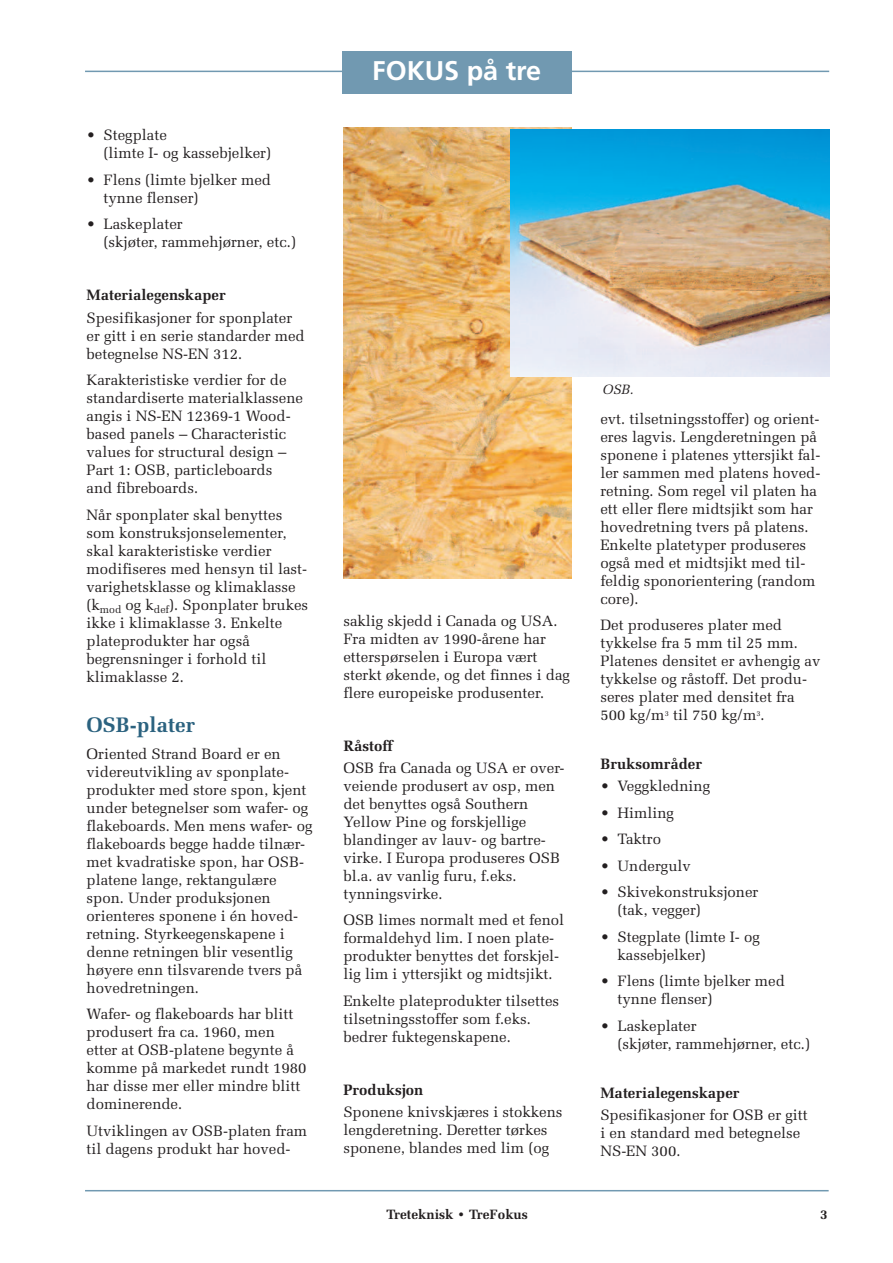
<style>
.page{position:relative;width:893px;height:1263px;background:#fff}
.page>*{position:absolute;margin:0;border:0;box-sizing:border-box;transform-origin:0 0}
.t1{font:700 27px "Frutiger";color:#fff}
.t2{font:700 21px "Melior";color:#2b627f}
.t3{font:15px/18px "Melior";color:#231f20}
.t4{font:700 15px "Melior";color:#231f20}
.t5{font:700 13.5px "Melior";color:#231f20}
.t6{font:italic 13.5px "Melior";color:#231f20}
</style>
<div class="page">
<hr style="left:85px;top:1190px;width:744px;height:1px;background:#7199b1">
<hr style="left:85px;top:71px;width:744px;height:1px;background:#7199b1">
<img style="left:343px;top:128px;width:228px;height:450px">
<img style="left:510px;top:130px;width:319px;height:247px">
<div style="left:342px;top:51px;width:229px;height:43px;background:#7199b1"></div>
<p class="t3" style="left:104px;top:126px;width:169px;text-indent:-17px">• Stegplate<br>(limte I- og kassebjelker)</p>
<p class="t3" style="left:104px;top:171px;width:169px;text-indent:-17px">• Flens (limte bjelker med tynne flenser)</p>
<p class="t3" style="left:104px;top:215px;width:194px;text-indent:-17px">• Laskeplater<br>(skjøter, rammehjørner, etc.)</p>
<p class="t4" style="left:87px;top:286px;width:141px">Materialegenskaper</p>
<p class="t3" style="left:87px;top:308px;width:220px">Spesifikasjoner for sponplater er gitt i en serie standarder med betegnelse NS-EN 312.</p>
<p class="t3" style="left:87px;top:371px;width:218px">Karakteristiske verdier for de standardiserte materialklassene angis i NS-EN 12369-1 Wood&shy;based panels – Characteristic values for structural design –<br>Part 1: OSB, particleboards<br>and fibreboards.</p>
<p class="t3" style="left:87px;top:505px;width:223px">Når sponplater skal benyttes som konstruksjonselementer, skal karakteristiske verdier modifiseres med hensyn til last&shy;varighetsklasse og klimaklasse (k<sub>mod</sub> og k<sub>def</sub>). Sponplater brukes ikke i klimaklasse 3. Enkelte plateprodukter har også begrensninger i forhold til klimaklasse 2.</p>
<h2 class="t2" style="left:87px;top:712px;width:110px">OSB-plater</h2>
<p class="t3" style="left:87px;top:744px;width:228px">Oriented Strand Board er en videreutvikling av sponplate&shy;produkter med store spon, kjent under betegnelser som wafer- og flakeboards. Men mens wafer- og flakeboards begge hadde tilnær&shy;met kvadratiske spon, har OSB&shy;platene lange, rektangulære spon. Under produksjonen orienteres sponene i én hoved&shy;retning. Styrkeegenskapene i denne retningen blir vesentlig høyere enn tilsvarende tvers på hovedretningen.</p>
<p class="t3" style="left:87px;top:1005px;width:222px">Wafer- og flakeboards har blitt produsert fra ca. 1960, men etter at OSB-platene begynte å komme på markedet rundt 1980 har disse mer eller mindre blitt dominerende.</p>
<p class="t3" style="left:86px;top:1121px;width:222px">Utviklingen av OSB-platen fram til dagens produkt har hoved-</p>
<h1 class="t1" style="left:372px;top:59px;width:171px">FOKUS på tre</h1>
<p class="t3" style="left:343px;top:611px;width:228px">saklig skjedd i Canada og USA.<br>Fra midten av 1990-årene har etterspørselen i Europa vært sterkt økende, og det finnes i dag flere europeiske produsenter.</p>
<p class="t4" style="left:343px;top:736px;width:51px">Råstoff</p>
<p class="t3" style="left:343px;top:759px;width:223px">OSB fra Canada og USA er over&shy;veiende produsert av osp, men det benyttes også Southern<br>Yellow Pine og forskjellige blandinger av lauv- og bartre&shy;virke. I Europa produseres OSB bl.a. av vanlig furu, f.eks. tynningsvirke.</p>
<p class="t3" style="left:343px;top:911px;width:222px">OSB limes normalt med et fenol formaldehyd lim. I noen plate&shy;produkter benyttes det forskjel&shy;lig lim i yttersjikt og midtsjikt.</p>
<p class="t3" style="left:343px;top:992px;width:217px">Enkelte plateprodukter tilsettes tilsetningsstoffer som f.eks. bedrer fuktegenskapene.</p>
<p class="t4" style="left:343px;top:1081px;width:81px">Produksjon</p>
<p class="t3" style="left:343px;top:1103px;width:221px">Sponene knivskjæres i stokkens lengderetning. Deretter tørkes sponene, blandes med lim (og</p>
<p class="t6" style="left:602px;top:381px;width:33px">OSB.</p>
<p class="t3" style="left:600px;top:410px;width:221px">evt. tilsetningsstoffer) og orient&shy;eres lagvis. Lengderetningen på sponene i platenes yttersjikt fal&shy;ler sammen med platens hoved&shy;retning. Som regel vil platen ha ett eller flere midtsjikt som har hovedretning tvers på platens.<br>Enkelte platetyper produseres også med et midtsjikt med til&shy;feldig sponorientering (random core).</p>
<p class="t3" style="left:600px;top:616px;width:221px">Det produseres plater med tykkelse fra 5 mm til 25 mm.<br>Platenes densitet er avhengig av tykkelse og råstoff. Det produ&shy;seres plater med densitet fra<br>500 kg/m<sup>3</sup> til 750 kg/m<sup>3</sup>.</p>
<p class="t4" style="left:600px;top:755px;width:103px">Bruksområder</p>
<p class="t3" style="left:600px;top:777px;width:111px">• Veggkledning</p>
<p class="t3" style="left:600px;top:804px;width:75px">• Himling</p>
<p class="t3" style="left:600px;top:830px;width:62px">• Taktro</p>
<p class="t3" style="left:600px;top:857px;width:92px">• Undergulv</p>
<p class="t3" style="left:617px;top:883px;width:142px;text-indent:-17px">• Skivekonstruksjoner (tak, vegger)</p>
<p class="t3" style="left:617px;top:928px;width:144px;text-indent:-17px">• Stegplate (limte I- og kassebjelker)</p>
<p class="t3" style="left:617px;top:972px;width:169px;text-indent:-17px">• Flens (limte bjelker med tynne flenser)</p>
<p class="t3" style="left:617px;top:1017px;width:194px;text-indent:-17px">• Laskeplater<br>(skjøter, rammehjørner, etc.)</p>
<p class="t4" style="left:600px;top:1084px;width:141px">Materialegenskaper</p>
<p class="t3" style="left:600px;top:1106px;width:209px">Spesifikasjoner for OSB er gitt i en standard med betegnelse<br>NS-EN 300.</p>
<p class="t5" style="left:386px;top:1207px;width:143px">Treteknisk • TreFokus</p>
<p class="t5" style="left:820px;top:1207px;width:9px">3</p>
</div>
